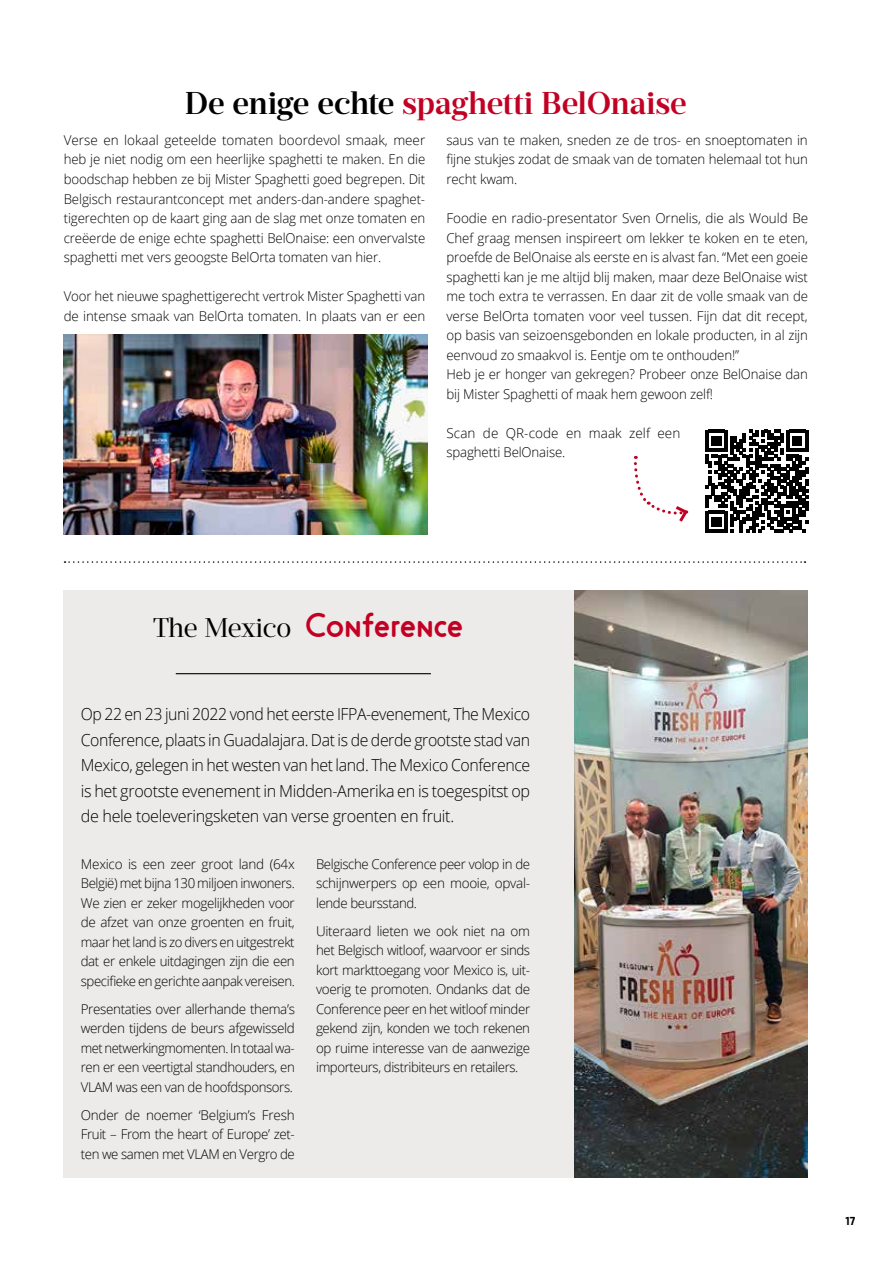
<style>
.page{position:relative;width:893px;height:1263px;background:#fff}
.page>*{position:absolute;margin:0;border:0;box-sizing:border-box;transform-origin:0 0}
.t1{font:34.5px "Odin Rounded";color:#c20023}
.t2{font:600 31.5px "Prumo Deck";letter-spacing:-.005em;color:#c20023}
.t3{font:300 16.5px/25.5px "Open Sans";letter-spacing:-.02em;color:#000;text-align:justify;scale:.96 1}
.t4{font:300 13.5px/19.5px "Open Sans";letter-spacing:-.01em;color:#000;text-align:justify}
.t5{font:12px "The Sans Bold Caps";color:#000}
.s1{color:#000}
.s2{font-family:"Prumo Deck";font-size:27px;color:#000}
</style>
<div class="page">
<img style="left:64px;top:335px;width:363px;height:200px">
<svg style="left:706px;top:430px;width:102px;height:103px"></svg>
<svg style="left:633px;top:456px;width:56px;height:66px"></svg>
<svg style="left:65px;top:561px;width:740px;height:2px"></svg>
<div style="left:64px;top:590px;width:744px;height:588px;background:#ecebea"></div>
<hr style="left:176px;top:673px;width:255px;height:1px;background:#000">
<img style="left:574px;top:590px;width:234px;height:588px">
<h2 class="t2" style="left:185px;top:85px;width:504px"><span class="s1">De enige echte</span> spaghetti BelOnaise</h2>
<p class="t4" style="left:64px;top:130px;width:363px">Verse en lokaal geteelde tomaten boordevol smaak, meer heb je niet nodig om een heerlijke spaghetti te maken. En die boodschap hebben ze bij Mister Spaghetti goed begrepen. Dit Belgisch restaurantconcept met anders-dan-andere spaghet&shy;tigerechten op de kaart ging aan de slag met onze tomaten en creëerde de enige echte spaghetti BelOnaise: een onvervalste spaghetti met vers geoogste BelOrta tomaten van hier.</p>
<p class="t4" style="left:64px;top:286px;width:363px">Voor het nieuwe spaghettigerecht vertrok Mister Spaghetti van de intense smaak van BelOrta tomaten. In plaats van er een</p>
<p class="t4" style="left:446px;top:130px;width:363px">saus van te maken, sneden ze de tros- en snoeptomaten in fijne stukjes zodat de smaak van de tomaten helemaal tot hun recht kwam.</p>
<p class="t4" style="left:446px;top:208px;width:363px;text-align:left">Foodie en radio-presentator Sven Ornelis, die als Would Be Chef graag mensen inspireert om lekker te koken en te eten, proefde de BelOnaise als eerste en is alvast fan. “Met een goeie spaghetti kan je me altijd blij maken, maar deze BelOnaise wist me toch extra te verrassen. En daar zit de volle smaak van de verse BelOrta tomaten voor veel tussen. Fijn dat dit recept, op basis van seizoensgebonden en lokale producten, in al zijn eenvoud zo smaakvol is. Eentje om te onthouden!”<br>Heb je er honger van gekregen? Probeer onze BelOnaise dan bij Mister Spaghetti of maak hem gewoon zelf!</p>
<p class="t4" style="left:446px;top:422px;width:235px">Scan de QR-code en maak zelf een spaghetti BelOnaise.</p>
<h1 class="t1" style="left:153px;top:605px;width:311px"><span class="s2">The Mexico</span> Conference</h1>
<p class="t3" style="left:81px;top:701px;width:470px">Op 22 en 23 juni 2022 vond het eerste IFPA-evenement, The Mexico Conference, plaats in Guadalajara. Dat is de derde grootste stad van Mexico, gelegen in het westen van het land. The Mexico Conference is het grootste evenement in Midden-Amerika en is toegespitst op de hele toeleveringsketen van verse groenten en fruit.</p>
<p class="t4" style="left:81px;top:854px;width:216px">Mexico is een zeer groot land (64x België) met bijna 130 miljoen inwoners.<br>We zien er zeker mogelijkheden voor de afzet van onze groenten en fruit, maar het land is zo divers en uitgestrekt dat er enkele uitdagingen zijn die een specifieke en gerichte aanpak vereisen.</p>
<p class="t4" style="left:81px;top:999px;width:216px">Presentaties over allerhande thema’s werden tijdens de beurs afgewisseld met netwerkingmomenten. In totaal wa&shy;ren er een veertigtal standhouders, en VLAM was een van de hoofdsponsors.</p>
<p class="t4" style="left:81px;top:1105px;width:216px">Onder de noemer ‘Belgium’s Fresh Fruit – From the heart of Europe’ zet&shy;ten we samen met VLAM en Vergro de</p>
<p class="t4" style="left:316px;top:854px;width:216px">Belgische Conference peer volop in de schijnwerpers op een mooie, opval&shy;lende beursstand.</p>
<p class="t4" style="left:316px;top:921px;width:216px">Uiteraard lieten we ook niet na om het Belgisch witloof, waarvoor er sinds kort markttoegang voor Mexico is, uit&shy;voerig te promoten. Ondanks dat de Conference peer en het witloof minder gekend zijn, konden we toch rekenen op ruime interesse van de aanwezige importeurs, distribiteurs en retailers.</p>
<p class="t5" style="left:845px;top:1211px;width:11px">17</p>
</div>
